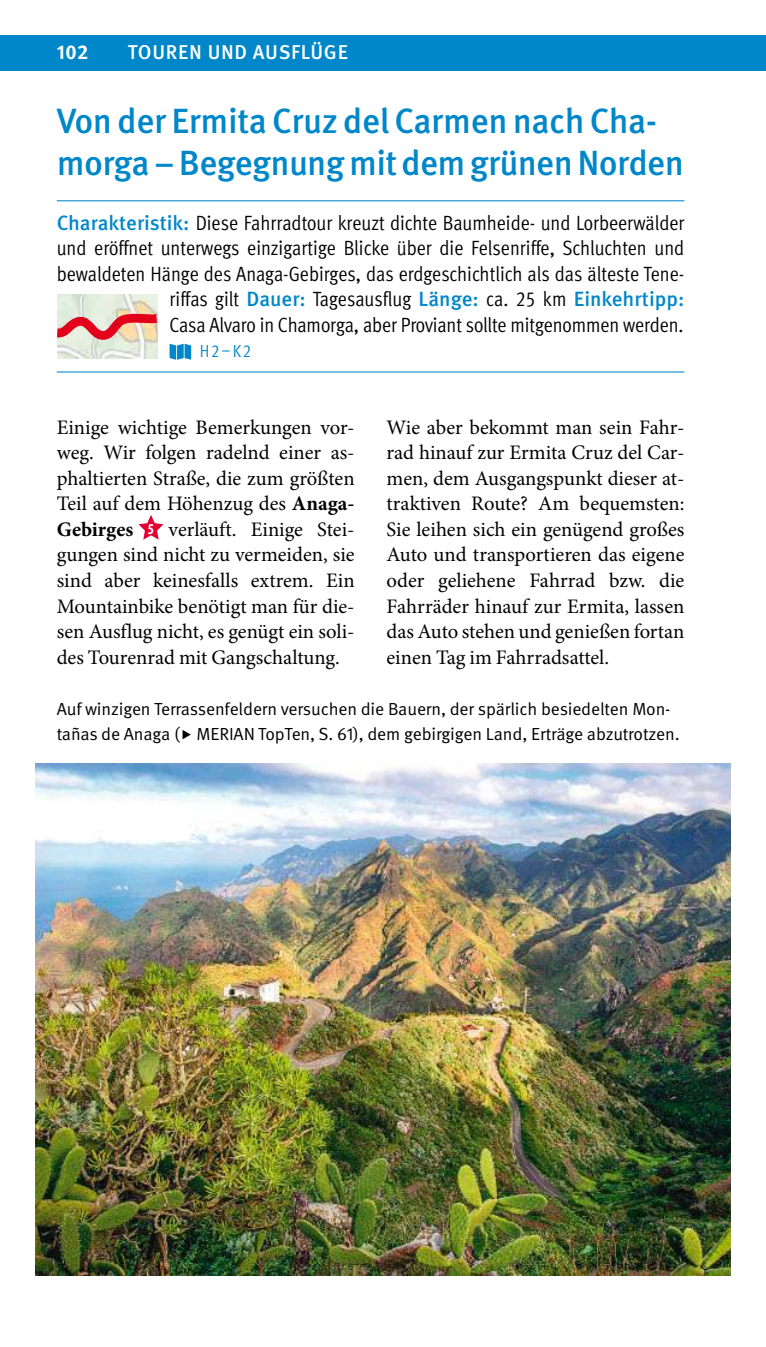
<style>
.page{position:relative;width:766px;height:1347px;background:#fff}
.page>*{position:absolute;margin:0;border:0;box-sizing:border-box;transform-origin:0 0}
.t1{font:500 35px/42.5px "Meta Pro";letter-spacing:-.02em;color:#0087c9}
.t2{font:20.5px/25.5px "Minion Pro";color:#000;text-align:justify}
.t3{font:20.5px/25.5px "Meta Pro Cond Norm";letter-spacing:-.005em;color:#000;text-align:right}
.t4{font:500 20px "Meta Pro";letter-spacing:.035em;color:#fff}
.t5{font:700 20px "Meta Pro";color:#fff}
.t6{font:17.5px/25.5px "Meta Pro Norm";letter-spacing:-.01em;color:#000}
.t7{font:17.5px "Meta Pro Cond Norm";color:#0087c9}
.s1{font-family:"Meta Pro";font-weight:500;color:#0087c9}
.s2{font-weight:700}
.s3{font-family:"Myriad Pro";font-weight:700;font-stretch:condensed;font-size:15px;color:#fff}
</style>
<div class="page">
<div style="left:0;top:35px;width:765px;height:36px;background:#0087c9"></div>
<hr style="left:57px;top:200px;width:627px;height:1px;background:#0087c9">
<hr style="left:57px;top:371px;width:627px;height:1px;background:#0087c9">
<svg style="left:138px;top:515px;width:25px;height:25px"></svg>
<img style="left:58px;top:294px;width:99px;height:10px">
<svg style="left:57px;top:304px;width:134px;height:56px"></svg>
<img style="left:35px;top:763px;width:695px;height:512px">
<p class="t5" style="left:57px;top:41px;width:33px">102</p>
<p class="t4" style="left:128px;top:42px;width:221px">TOUREN UND AUSFLÜGE</p>
<h1 class="t1" style="left:57px;top:100px;width:628px">Von der Er mi ta Cruz del Car men nach Cha&shy;mor ga – Be geg nung mit dem grü nen Nor den</h1>
<p class="t3" style="left:57px;top:211px;width:629px"><span class="s1">Cha rak te ris tik:</span> Diese Fahrradtour kreuzt dich te Baum hei de- und Lorbeerwäl der und er öff net un ter wegs ein zig ar ti ge Bli cke über die Fel sen riffe, Schluch ten und be wal de ten Hän ge des Ana ga-Ge bir ges, das erd ge schicht lich als das äl tes te Te ne&shy;rif fas gilt <span class="s1">Dau er:</span> Ta ges aus flug <span class="s1">Län ge:</span> ca. 25 km <span class="s1">Einkehrtipp:<br></span>Casa Alvaro in Cha mor ga, aber Proviant sollte mitgenommen werden.</p>
<p class="t7" style="left:200px;top:344px;width:53px">H 2 – K 2</p>
<p class="t2" style="left:57px;top:415px;width:299px">Ei ni ge wich ti ge Be mer kun gen vor&shy;weg. Wir fol gen ra delnd ei ner as&shy;phal tier ten Stra ße, die zum größ ten Teil auf dem Hö henzug des <span class="s2">Ana ga-Ge bir ges</span> <span class="s3">5</span> ver läuft. Ei ni ge Stei&shy;gun gen sind nicht zu ver mei den, sie sind aber kei nes falls ext rem. Ein Moun tain bi ke be nö tigt man für die&shy;sen Aus flug nicht, es ge nügt ein so li&shy;des Tou ren rad mit Gang schal tung.</p>
<p class="t2" style="left:386px;top:415px;width:299px">Wie aber be kommt man sein Fahr&shy;rad hi nauf zur Er mi ta Cruz del Car&shy;men, dem Aus gangs punkt die ser at&shy;trak ti ven Rou te? Am be quems ten:<br>Sie lei hen sich ein ge nü gend gro ßes Au to und trans por tie ren das ei ge ne oder ge lie he ne Fahr rad bzw. die Fahr rä der hi nauf zur Er mi ta, las sen das Au to ste hen und ge nie ßen fort an ei nen Tag im Fahr rad sat tel.</p>
<p class="t6" style="left:57px;top:697px;width:624px">Auf win zi gen Ter ras sen fel dern ver su chen die Bau ern, der spärlich besiedelten Mon&shy;ta ñas de Ana ga ( MERIAN TopTen, S. 61), dem gebirgigen Land, Erträge ab zu trot zen.</p>
</div>
